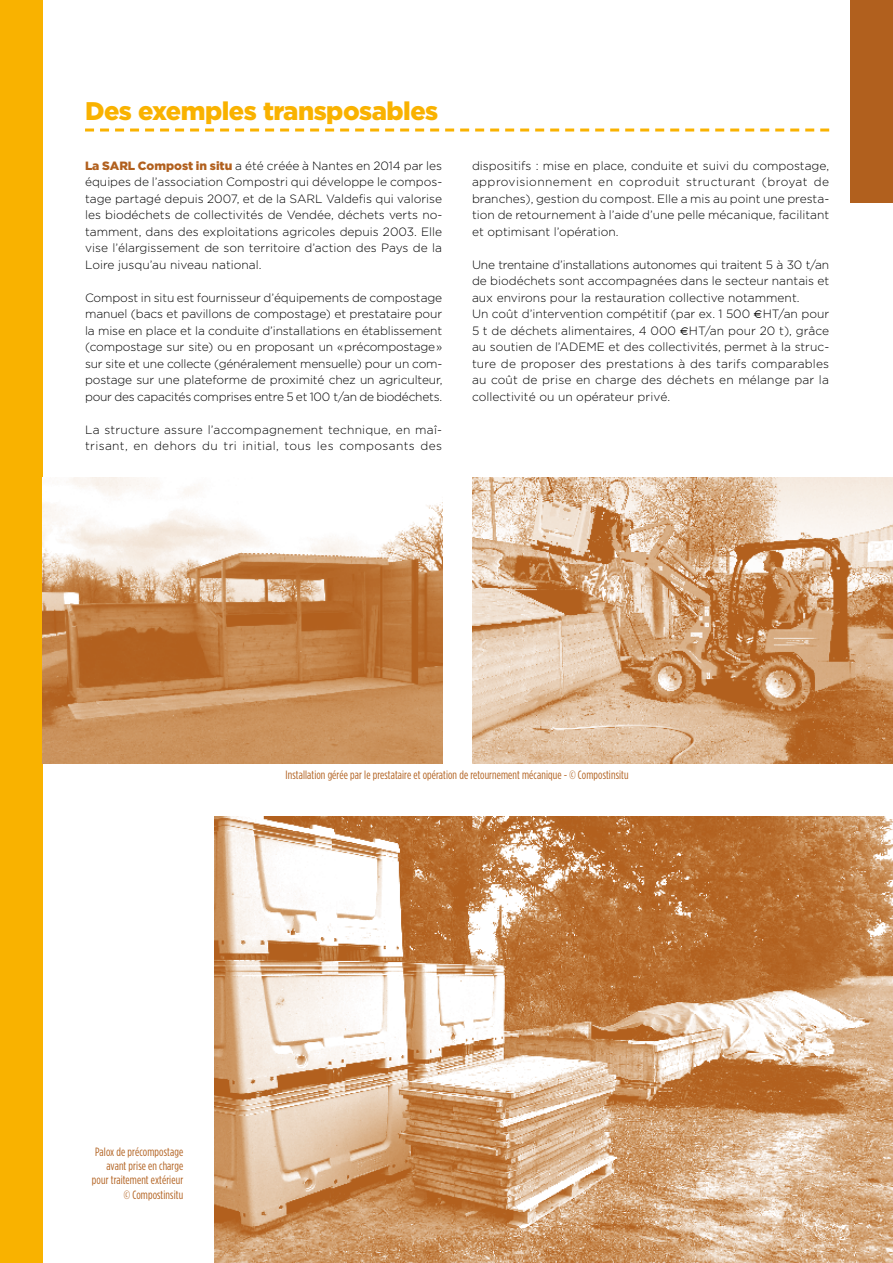
<style>
.page{position:relative;width:893px;height:1263px;background:#fff}
.page>*{position:absolute;margin:0;border:0;box-sizing:border-box;transform-origin:0 0}
.t1{font:900 25.5px "Gotham HTF";letter-spacing:-.02em;color:#f9b200}
.t2{font:300 12px/16.5px "Gotham HTF";color:#000;text-align:justify}
.t3{font:condensed 12px/14.4px "Gotham HTF";letter-spacing:.01em;color:#b1601e;text-align:right}
.s1{font-weight:900;color:#b1601e}
.s2{font-family:"Times";font-weight:400}
</style>
<div class="page">
<div style="left:0;top:0;width:43px;height:1263px;background:#f9b200"></div>
<div style="left:850px;top:0;width:43px;height:202px;background:#b1601e"></div>
<svg style="left:85px;top:129px;width:744px;height:3px"></svg>
<img style="left:42px;top:478px;width:400px;height:286px">
<img style="left:214px;top:817px;width:679px;height:446px">
<img style="left:472px;top:478px;width:421px;height:286px">
<h1 class="t1" style="left:85px;top:96px;width:355px">Des exemples transposables</h1>
<p class="t2" style="left:85px;top:157px;width:359px"><span class="s1">La SARL Compost in situ</span> a été créée à Nantes en 2014 par les équipes de l’association Compostri qui développe le compos&shy;tage partagé depuis 2007, et de la SARL Valdefis qui valorise les biodéchets de collectivités de Vendée, déchets verts no&shy;tamment, dans des exploitations agricoles depuis 2003. Elle vise l’élargissement de son territoire d’action des Pays de la Loire jusqu’au niveau national.</p>
<p class="t2" style="left:85px;top:289px;width:359px">Compost in situ est fournisseur d’équipements de compostage manuel (bacs et pavillons de compostage) et prestataire pour la mise en place et la conduite d’installations en établissement (compostage sur site) ou en proposant un «précompostage» sur site et une collecte (généralement mensuelle) pour un com&shy;postage sur une plateforme de proximité chez un agriculteur, pour des capacités comprises entre 5 et 100 t/an de biodéchets.</p>
<p class="t2" style="left:85px;top:421px;width:359px">La structure assure l’accompagnement technique, en maî&shy;trisant, en dehors du tri initial, tous les composants des</p>
<p class="t2" style="left:472px;top:157px;width:359px">dispositifs : mise en place, conduite et suivi du compostage, approvisionnement en coproduit structurant (broyat de branches), gestion du compost. Elle a mis au point une presta&shy;tion de retournement à l’aide d’une pelle mécanique, facilitant et optimisant l’opération.</p>
<p class="t2" style="left:472px;top:256px;width:359px;text-align:left">Une trentaine d’installations autonomes qui traitent 5 à 30 t/an de biodéchets sont accompagnées dans le secteur nantais et aux environs pour la restauration collective notamment.<br>Un coût d’intervention compétitif (par ex. 1 500 <span class="s2">€</span>HT/an pour 5 t de déchets alimentaires, 4 000 <span class="s2">€</span>HT/an pour 20 t), grâce au soutien de l’ADEME et des collectivités, permet à la struc&shy;ture de proposer des prestations à des tarifs comparables au coût de prise en charge des déchets en mélange par la collectivité ou un opérateur privé.</p>
<p class="t3" style="left:286px;top:767px;width:345px">Installation gérée par le prestataire et opération de retournement mécanique - © Compostinsitu</p>
<p class="t3" style="left:92px;top:1144px;width:93px">Palox de précompostage avant prise en charge pour traitement extérieur © Compostinsitu</p>
</div>
